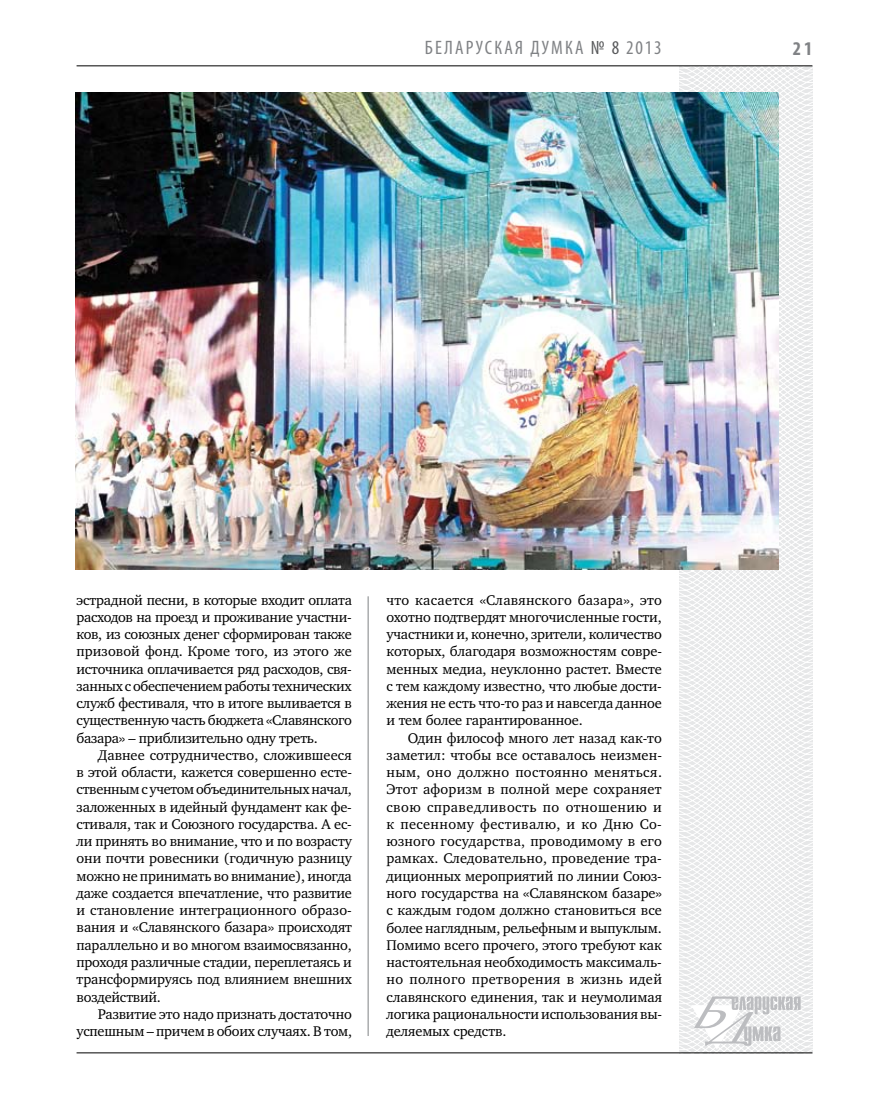
<style>
.page{position:relative;width:872px;height:1106px;background:#fff}
.page>*{position:absolute;margin:0;border:0;box-sizing:border-box;transform-origin:0 0}
.t1{font:condensed 19.5px "Myriad Pro";letter-spacing:.11em;color:#808285}
.t2{font:700 condensed 19.5px "Myriad Pro";color:#808285}
.t3{font:14.4px/17.2px "Charter C";letter-spacing:-.01em;color:#000;text-align:justify}
.s1{color:#58595b}
</style>
<div class="page">
<svg style="left:621px;top:65px;width:192px;height:989px"></svg>
<svg style="left:691px;top:996px;width:109px;height:53px"></svg>
<hr style="left:77px;top:65px;width:735px;height:1px;background:#000">
<hr style="left:77px;top:1052px;width:735px;height:1px;background:#000">
<hr style="left:368px;top:596px;width:1px;height:440px;background:#808285">
<img style="left:76px;top:92px;width:703px;height:478px">
<h1 class="t1" style="left:425px;top:36px;width:238px">БЕЛАРУСКА Я ДУМКА <span class="s1">№ 8</span> 2013</h1>
<h1 class="t2" style="left:793px;top:37px;width:21px">21</h1>
<p class="t3" style="left:77px;top:591px;width:277px">эстрадной песни, в которые входит оплата расходов на проезд и проживание участни&shy;ков, из союзных денег сформирован также призовой фонд. Кроме того, из этого же источника оплачивается ряд расходов, свя&shy;занных с обеспечением работы технических служб фестиваля, что в итоге выливается в существенную часть бюджета «Славянского базара» – приблизительно одну треть.</p>
<p class="t3" style="left:77px;top:746px;width:277px;text-indent:21px">Давнее сотрудничество, сложившееся в этой области, кажется совершенно есте&shy;ственным с учетом объединительных начал, заложенных в идейный фундамент как фе&shy;стиваля, так и Союзного государства. А ес&shy;ли принять во внимание, что и по возрасту они почти ровесники (годичную разницу можно не принимать во внимание), иногда даже создается впечатление, что развитие и становление интеграционного образо&shy;вания и «Славянского базара» происходят параллельно и во многом взаимосвязанно, проходя различные стадии, переплетаясь и трансформируясь под влиянием внешних воздействий.</p>
<p class="t3" style="left:77px;top:1005px;width:277px;text-align:right">Развитие это надо признать достаточно успешным – причем в обоих случаях. В том,</p>
<p class="t3" style="left:386px;top:591px;width:277px">что касается «Славянского базара», это охотно подтвердят многочисленные гости, участники и, конечно, зрители, количество которых, благодаря возможностям совре&shy;менных медиа, неуклонно растет. Вместе с тем каждому известно, что любые дости&shy;жения не есть что-то раз и навсегда данное и тем более гарантированное.</p>
<p class="t3" style="left:386px;top:729px;width:277px;text-indent:21px">Один философ много лет назад как-то заметил: чтобы все оставалось неизмен&shy;ным, оно должно постоянно меняться.<br>Этот афоризм в полной мере сохраняет свою справедливость по отношению и к песенному фестивалю, и ко Дню Со&shy;юзного государства, проводимому в его рамках. Следовательно, проведение тра&shy;диционных мероприятий по линии Союз&shy;ного государства на «Славянском базаре» с каждым годом должно становиться все более наглядным, рельефным и выпуклым.<br>Помимо всего прочего, этого требуют как настоятельная необходимость максималь&shy;но полного претворения в жизнь идей славянского единения, так и неумолимая логика рациональности использования вы&shy;деляемых средств.</p>
</div>
